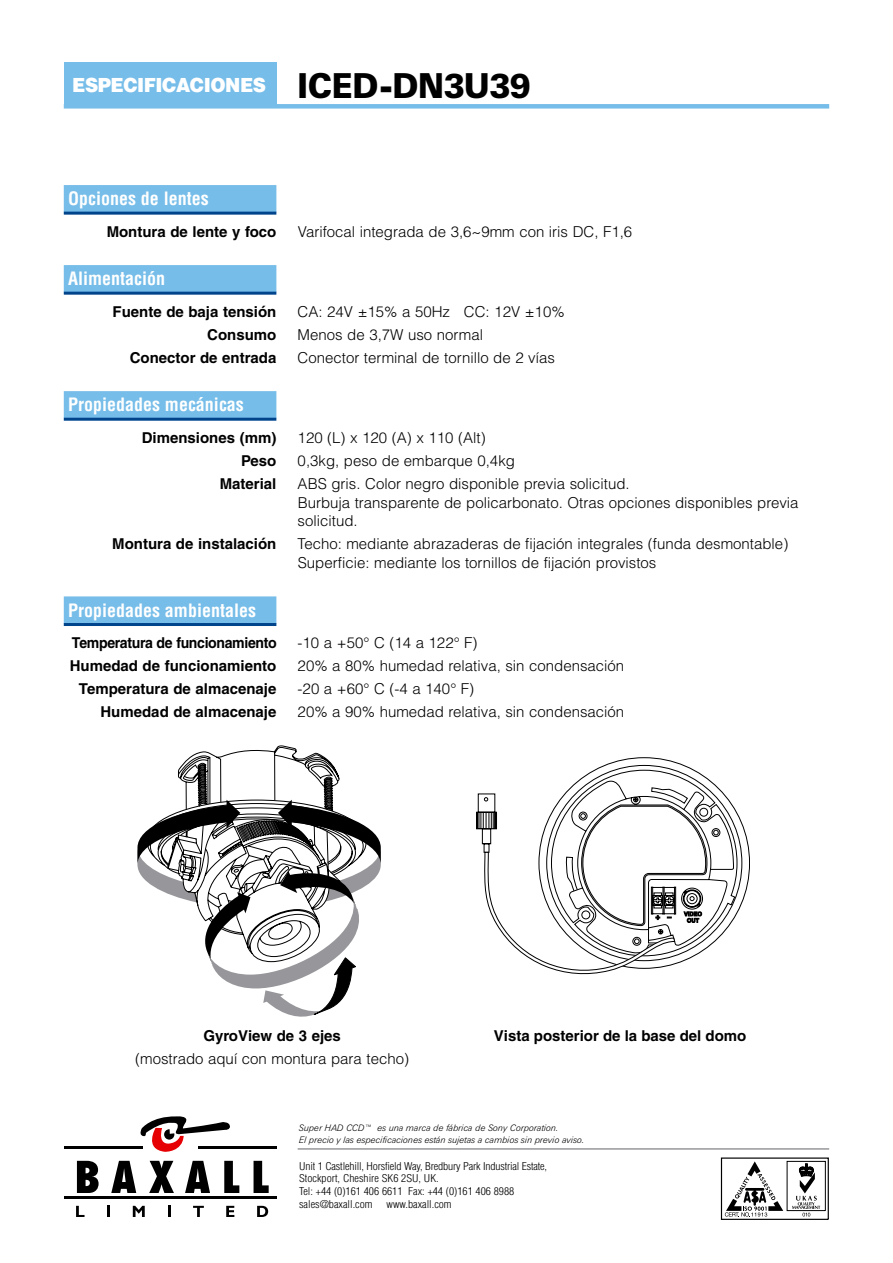
<style>
.page{position:relative;width:893px;height:1263px;background:#fff}
.page>*{position:absolute;margin:0;border:0;box-sizing:border-box;transform-origin:0 0}
.t1{font:900 19.5px "Helvetica";letter-spacing:-.025em;color:#fff;scale:.94 1}
.t2{font:700 condensed 18px "Helvetica";color:#fff}
.t3{font:300 15px/18.8px "Helvetica";color:#000}
.t4{font:700 15px "Helvetica";color:#000}
.t5{font:700 15px "Helvetica";letter-spacing:-.025em;color:#000;scale:.94 1}
.t6{font:300 condensed 10.5px/12.9px "Helvetica";color:#000;scale:1.1 1}
.t7{font:italic 300 9px/12px "Zurich BT";letter-spacing:-.01em;color:#000}
.s1{font-family:"Zurich BT";font-size:34.5px;color:#000}
</style>
<div class="page">
<div style="left:64px;top:62px;width:212px;height:44px;background:#76bde9"></div>
<div style="left:64px;top:104px;width:765px;height:5px;background:#76bde9"></div>
<hr style="left:298px;top:1148px;width:531px;height:2px;background:#97979b">
<svg style="left:140px;top:1116px;width:90px;height:36px"></svg>
<svg style="left:77px;top:1161px;width:22px;height:32px"></svg>
<svg style="left:111px;top:1161px;width:25px;height:32px"></svg>
<svg style="left:149px;top:1161px;width:25px;height:32px"></svg>
<svg style="left:185px;top:1161px;width:25px;height:32px"></svg>
<svg style="left:224px;top:1161px;width:15px;height:32px"></svg>
<svg style="left:254px;top:1161px;width:15px;height:32px"></svg>
<hr style="left:64px;top:1197px;width:212px;height:2px;background:#000">
<hr style="left:64px;top:1147px;width:79px;height:2px;background:#000">
<hr style="left:198px;top:1147px;width:78px;height:2px;background:#000">
<svg style="left:76px;top:1206px;width:9px;height:11px"></svg>
<svg style="left:107px;top:1206px;width:3px;height:11px"></svg>
<svg style="left:133px;top:1206px;width:12px;height:11px"></svg>
<svg style="left:168px;top:1206px;width:3px;height:11px"></svg>
<svg style="left:193px;top:1206px;width:11px;height:11px"></svg>
<svg style="left:226px;top:1206px;width:8px;height:11px"></svg>
<svg style="left:257px;top:1206px;width:11px;height:11px"></svg>
<div style="left:721px;top:1157px;width:108px;height:63px;border:1px solid #000"></div>
<div style="left:787px;top:1161px;width:39px;height:50px;border:1px solid #000"></div>
<svg style="left:792px;top:1163px;width:28px;height:53px"></svg>
<svg style="left:725px;top:1161px;width:58px;height:56px"></svg>
<div style="left:64px;top:185px;width:212px;height:27px;background:#76bde9"></div>
<hr style="left:64px;top:212px;width:212px;height:3px;background:#00448c">
<div style="left:64px;top:265px;width:212px;height:27px;background:#76bde9"></div>
<hr style="left:64px;top:292px;width:212px;height:3px;background:#00448c">
<div style="left:64px;top:391px;width:212px;height:27px;background:#76bde9"></div>
<hr style="left:64px;top:418px;width:212px;height:3px;background:#00448c">
<div style="left:64px;top:596px;width:212px;height:27px;background:#76bde9"></div>
<hr style="left:64px;top:623px;width:212px;height:3px;background:#00448c">
<svg style="left:137px;top:811px;width:41px;height:87px"></svg>
<svg style="left:178px;top:746px;width:572px;height:271px"></svg>
<svg style="left:476px;top:770px;width:262px;height:186px"></svg>
<svg style="left:483px;top:771px;width:192px;height:206px"></svg>
<h1 class="t1" style="left:72px;top:73px;width:489px">ESPECIFICACIONES <span class="s1">ICED-DN3U39</span></h1>
<p class="t2" style="left:68px;top:188px;width:142px">Opciones de lentes</p>
<p class="t4" style="left:107px;top:222px;width:171px">Montura de lente y foco</p>
<p class="t3" style="left:298px;top:222px;width:336px">Varifocal integrada de 3,6~9mm con iris DC, F1,6</p>
<p class="t2" style="left:68px;top:268px;width:99px">Alimentación</p>
<p class="t4" style="left:113px;top:302px;width:165px">Fuente de baja tensión</p>
<p class="t3" style="left:298px;top:302px;width:268px">CA: 24V ±15% a 50Hz CC: 12V ±10%</p>
<p class="t4" style="left:207px;top:325px;width:71px">Consumo</p>
<p class="t3" style="left:298px;top:325px;width:187px">Menos de 3,7W uso normal</p>
<p class="t4" style="left:130px;top:348px;width:148px">Conector de entrada</p>
<p class="t3" style="left:298px;top:348px;width:259px">Conector terminal de tornillo de 2 vías</p>
<p class="t2" style="left:68px;top:394px;width:177px">Propiedades mecánicas</p>
<p class="t4" style="left:142px;top:428px;width:136px">Dimensiones (mm)</p>
<p class="t3" style="left:298px;top:428px;width:190px">120 (L) x 120 (A) x 110 (Alt)</p>
<p class="t4" style="left:241px;top:451px;width:37px">Peso</p>
<p class="t3" style="left:298px;top:451px;width:219px">0,3kg, peso de embarque 0,4kg</p>
<p class="t4" style="left:220px;top:474px;width:58px">Material</p>
<p class="t3" style="left:298px;top:474px;width:502px">ABS gris. Color negro disponible previa solicitud.<br>Burbuja transparente de policarbonato. Otras opciones disponibles previa solicitud.</p>
<p class="t4" style="left:112px;top:535px;width:166px">Montura de instalación</p>
<p class="t3" style="left:298px;top:534px;width:492px">Techo: mediante abrazaderas de fijación integrales (funda desmontable)<br>Superficie: mediante los tornillos de fijación provistos</p>
<p class="t2" style="left:68px;top:599px;width:189px">Propiedades ambientales</p>
<p class="t5" style="left:72px;top:634px;width:219px">Temperatura de funcionamiento</p>
<p class="t3" style="left:298px;top:633px;width:181px">-10 a +50° C (14 a 122° F)</p>
<p class="t4" style="left:70px;top:657px;width:208px">Humedad de funcionamiento</p>
<p class="t3" style="left:298px;top:656px;width:328px">20% a 80% humedad relativa, sin condensación</p>
<p class="t4" style="left:79px;top:680px;width:199px">Temperatura de almacenaje</p>
<p class="t3" style="left:298px;top:679px;width:178px">-20 a +60° C (-4 a 140° F)</p>
<p class="t4" style="left:100px;top:703px;width:177px">Humedad de almacenaje</p>
<p class="t3" style="left:298px;top:702px;width:328px">20% a 90% humedad relativa, sin condensación</p>
<p class="t4" style="left:203px;top:1026px;width:139px">GyroView de 3 ejes</p>
<p class="t3" style="left:135px;top:1048px;width:275px">(mostrado aquí con montura para techo)</p>
<p class="t4" style="left:494px;top:1026px;width:254px">Vista posterior de la base del domo</p>
<p class="t7" style="left:299px;top:1121px;width:287px">Super HAD CCD™ es una marca de fábrica de Sony Corporation.<br>El precio y las especificaciones están sujetas a cambios sin previo aviso.</p>
<p class="t6" style="left:299px;top:1159px;width:227px">Unit 1 Castlehill, Horsfield Way, Bredbury Park Industrial Estate, Stockport, Cheshire SK6 2SU, UK.<br>Tel: +44 (0)161 406 6611 Fax: +44 (0)161 406 8988 sales@baxall.com</p>
<p class="t6" style="left:387px;top:1198px;width:61px">www.baxall.com</p>
</div>
